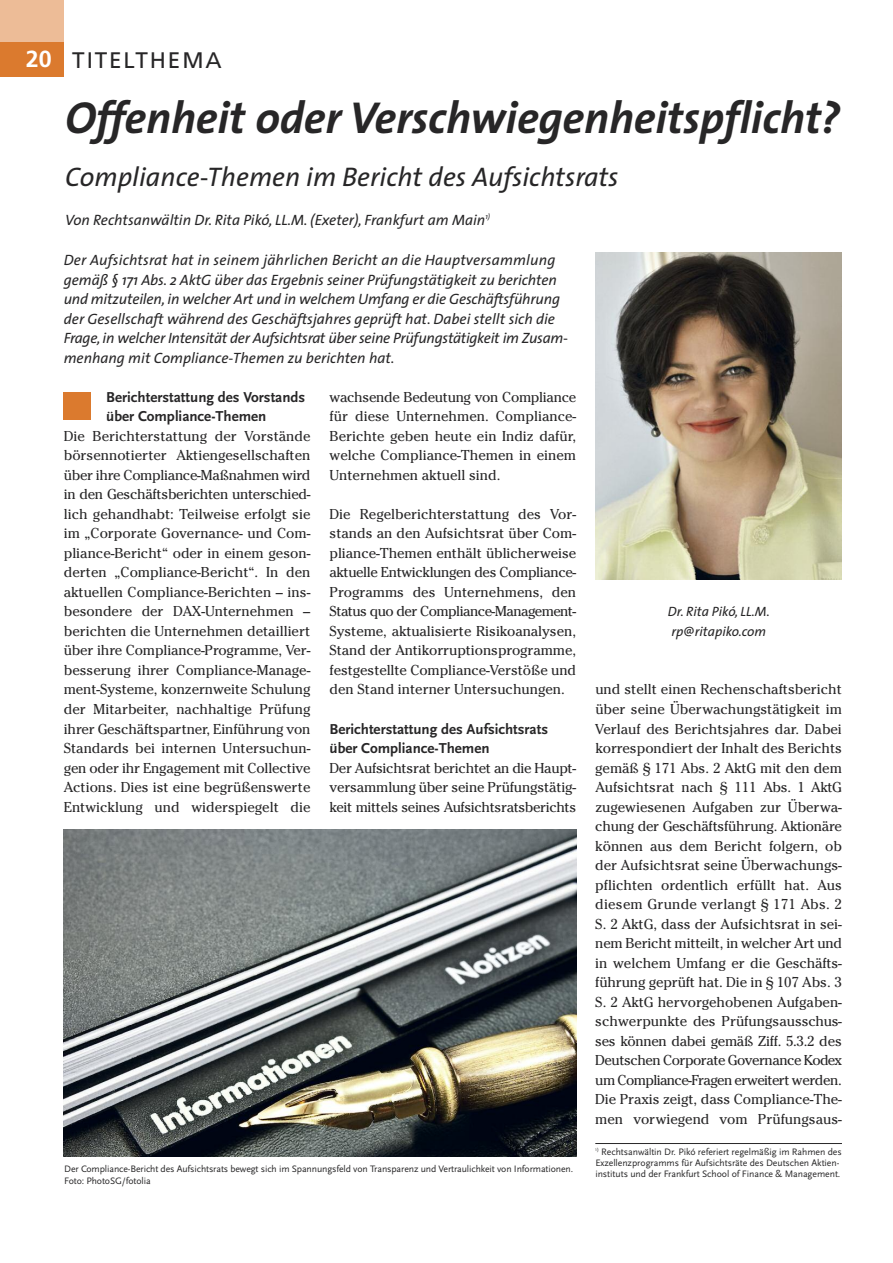
<style>
.page{position:relative;width:893px;height:1263px;background:#fff}
.page>*{position:absolute;margin:0;border:0;box-sizing:border-box;transform-origin:0 0}
.t1{font:italic 700 45px "The Sans";letter-spacing:-.005em;color:#272627}
.t2{font:italic 27px "The Sans";color:#272627}
.t3{font:22.5px "Frutiger LT";letter-spacing:.085em;color:#272627}
.t4{font:italic 15px/19.5px "The Sans";letter-spacing:-.005em;color:#272627}
.t5{font:700 15px/19.5px "Scala Sans";color:#272627}
.t6{font:14.25px/19.5px "Cheltenham";color:#272627;text-align:justify}
.t7{font:italic 13.5px/19.5px "The Sans";color:#272627}
.t8{font:9.75px/11.2px "Scala Sans";letter-spacing:-.005em;color:#272627}
.s1{font-weight:700;font-size:23.25px;color:#fff}
</style>
<div class="page">
<div style="left:64px;top:392px;width:27px;height:27px;background:#db7a2e"></div>
<div style="left:0;top:0;width:64px;height:43px;background:#edbc97"></div>
<div style="left:0;top:43px;width:64px;height:34px;background:#db7a2e"></div>
<img style="left:595px;top:253px;width:247px;height:326px">
<hr style="left:595px;top:1143px;width:247px;height:1px;background:#272627">
<img style="left:64px;top:829px;width:512px;height:328px">
<h3 class="t3" style="left:26px;top:51px;width:197px"><span class="s1">20</span> TITELTHEMA</h3>
<h1 class="t1" style="left:65px;top:100px;width:776px">Offenheit oder Verschwiegenheitspflicht?</h1>
<h2 class="t2" style="left:65px;top:166px;width:555px">Compliance-Themen im Bericht des Aufsichtsrats</h2>
<p class="t4" style="left:65px;top:212px;width:426px">Von Rechtsanwältin Dr. Rita Pikó, LL.M. (Exeter), Frankfurt am Main<sup>1)</sup></p>
<p class="t4" style="left:64px;top:252px;width:506px">Der Aufsichtsrat hat in seinem jährlichen Bericht an die Hauptversammlung gemäß § 171 Abs. 2 AktG über das Ergebnis seiner Prüfungstätigkeit zu berichten und mitzuteilen, in welcher Art und in welchem Umfang er die Geschäftsführung der Gesellschaft während des Geschäftsjahres geprüft hat. Dabei stellt sich die Frage, in welcher Intensität der Aufsichtsrat über seine Prüfungstätigkeit im Zusam - menhang mit Compliance-Themen zu berichten hat.</p>
<p class="t5" style="left:106px;top:387px;width:200px">Berichterstattung des Vorstands über Compliance-Themen</p>
<p class="t6" style="left:64px;top:426px;width:248px">Die Berichterstattung der Vorstände börsennotierter Aktiengesellschaften über ihre Compliance-Maßnahmen wird in den Geschäftsberichten unterschied&shy;lich gehandhabt: Teilweise erfolgt sie im „Corporate Governance- und Com&shy;pliance-Bericht“ oder in einem geson&shy;derten „Compliance-Bericht“. In den aktuellen Compliance-Berichten – ins&shy;besondere der DAX-Unternehmen – berichten die Unternehmen detailliert über ihre Compliance-Programme, Ver&shy;besserung ihrer Compliance-Manage&shy;ment-Systeme, konzernweite Schulung der Mitarbeiter, nachhaltige Prüfung ihrer Geschäftspartner, Einführung von Standards bei internen Untersuchun&shy;gen oder ihr Engagement mit Collective Actions. Dies ist eine begrüßenswerte Entwicklung und widerspiegelt die</p>
<p class="t6" style="left:330px;top:387px;width:248px">wachsende Bedeutung von Compliance für diese Unternehmen. Compliance-Berichte geben heute ein Indiz dafür, welche Compliance-Themen in einem Unternehmen aktuell sind.</p>
<p class="t6" style="left:330px;top:504px;width:248px">Die Regelberichterstattung des Vor&shy;stands an den Aufsichtsrat über Com&shy;pliance-Themen enthält üblicherweise aktuelle Entwicklungen des Compliance-Programms des Unternehmens, den Status quo der Compliance-Management-Systeme, aktualisierte Risikoanalysen, Stand der Antikorruptionsprogramme, festgestellte Compliance-Verstöße und den Stand interner Untersuchungen.</p>
<p class="t5" style="left:330px;top:718px;width:220px">Berichterstattung des Aufsichtsrats über Compliance-Themen</p>
<p class="t6" style="left:330px;top:758px;width:248px">Der Aufsichtsrat berichtet an die Haupt&shy;versammlung über seine Prüfungstätig&shy;keit mittels seines Aufsichtsratsberichts</p>
<p class="t8" style="left:64px;top:1163px;width:510px">Der Compliance-Bericht des Aufsichtsrats bewegt sich im Spannungsfeld von Transparenz und Vertraulichkeit von Informationen.<br>Foto: PhotoSG/fotolia</p>
<p class="t7" style="left:668px;top:603px;width:103px">Dr. Rita Pikó, LL.M. rp@ritapiko.com</p>
<p class="t6" style="left:595px;top:680px;width:248px">und stellt einen Rechenschaftsbericht über seine Überwachungstätigkeit im Verlauf des Berichtsjahres dar. Dabei korrespondiert der Inhalt des Berichts gemäß § 171 Abs. 2 AktG mit den dem Aufsichtsrat nach § 111 Abs. 1 AktG zugewiesenen Aufgaben zur Überwa&shy;chung der Geschäftsführung. Aktionäre können aus dem Bericht folgern, ob der Aufsichtsrat seine Überwachungs&shy;pflichten ordentlich erfüllt hat. Aus diesem Grunde verlangt § 171 Abs. 2<br>S. 2 AktG, dass der Aufsichtsrat in sei&shy;nem Bericht mitteilt, in welcher Art und in welchem Umfang er die Geschäfts&shy;führung geprüft hat. Die in § 107 Abs. 3<br>S. 2 AktG hervorgehobenen Aufgaben&shy;schwerpunkte des Prüfungsausschus&shy;ses können dabei gemäß Ziff. 5.3.2 des Deutschen Corporate Governance Kodex um Compliance-Fragen erweitert werden.<br>Die Praxis zeigt, dass Compliance-The&shy;men vorwiegend vom Prüfungsaus-</p>
<p class="t8" style="left:595px;top:1145px;width:248px"><sup>1)</sup> Rechtsanwältin Dr. Pikó referiert regelmäßig im Rahmen des<br>Exzellenzprogramms für Aufsichtsräte des Deutschen Aktien&shy;instituts und der Frankfurt School of Finance &amp; Management.</p>
</div>
